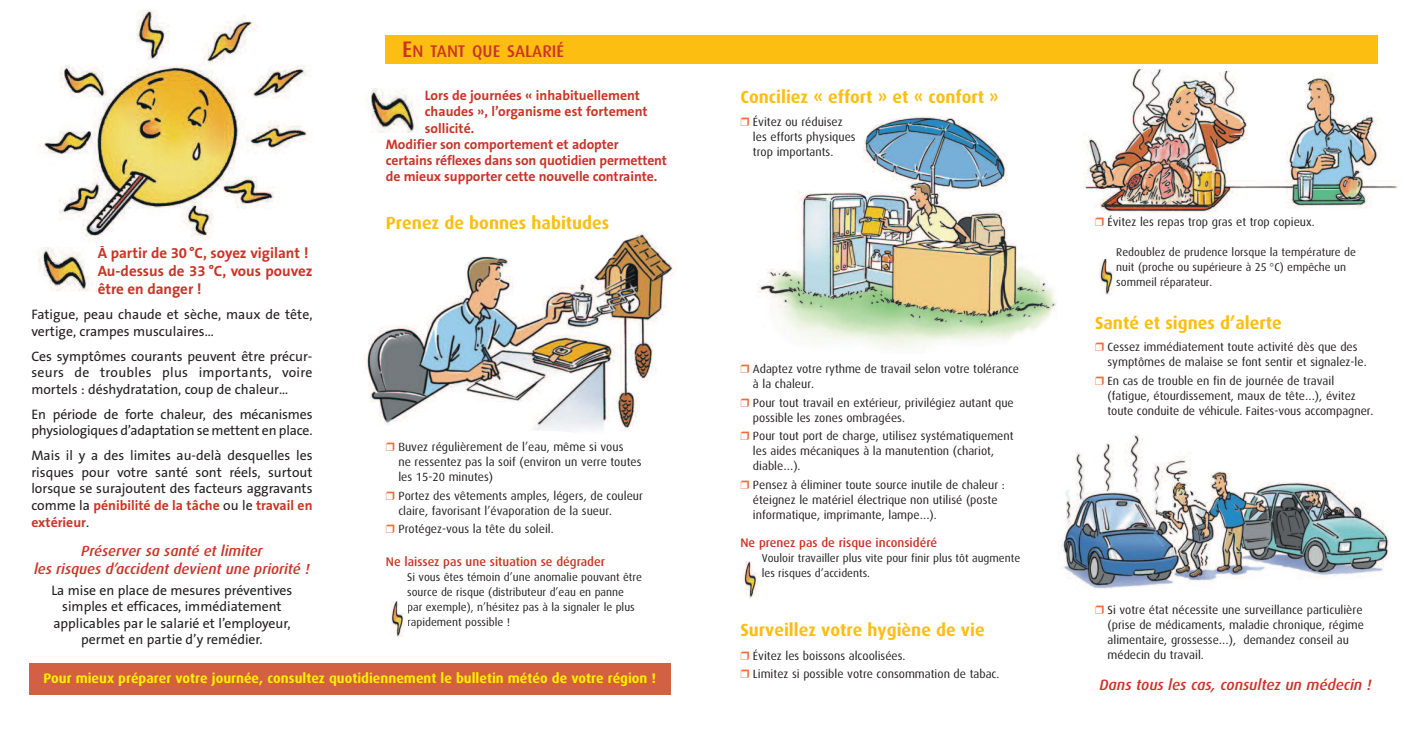
<style>
.page{position:relative;width:1404px;height:745px;background:#fff}
.page>*{position:absolute;margin:0;border:0;box-sizing:border-box;transform-origin:0 0}
.t1{font:700 17.5px "Dax OT";color:#fdbe12}
.t2{font:500 16.88px "Dax OT";color:#ca3427}
.t3{font:700 15px/18px "The Sans OT7";color:#ca3427}
.t4{font:italic 500 15px "Dax OT";color:#ca3427}
.t5{font:italic 500 14.62px/17.5px "Dax OT";color:#ca3427;text-align:center}
.t6{font:13.75px/16.5px "The Sans OT5 Plain";color:#231f20}
.t7{font:700 13.75px/16.5px "The Sans OT7";letter-spacing:-.005em;color:#ca3427}
.t8{font:700 13.75px "Dax OT";color:#fff101}
.t9{font:500 12.5px "Dax OT";color:#ca3427}
.t10{font:11.88px/15px "Dax OT";color:#231f20}
.t11{font:11.25px/15px "Dax OT";color:#231f20}
.s1{font-family:"The Sans OT5 Plain";font-weight:400;color:#231f20}
.s2{font-size:22.5px}
</style>
<div class="page">
<div style="left:384px;top:35px;width:993px;height:29px;background:#fdbe12"></div>
<img style="left:38px;top:10px;width:272px;height:232px">
<img style="left:38px;top:247px;width:55px;height:44px">
<img style="left:370px;top:89px;width:48px;height:43px">
<img style="left:366px;top:232px;width:311px;height:200px">
<img style="left:757px;top:116px;width:300px;height:233px">
<img style="left:744px;top:561px;width:15px;height:37px">
<img style="left:391px;top:601px;width:14px;height:36px">
<img style="left:1099px;top:259px;width:15px;height:36px">
<img style="left:1083px;top:69px;width:316px;height:144px">
<img style="left:1061px;top:434px;width:327px;height:155px">
<div style="left:29px;top:662px;width:641px;height:32px;background:#d36041"></div>
<p class="t3" style="left:98px;top:245px;width:216px">À partir de 30°C, soyez vigilant !<br>Au-dessus de 33 °C, vous pouvez être en danger !</p>
<p class="t6" style="left:31px;top:307px;width:282px">Fatigue, peau chaude et sèche, maux de tête, vertige, crampes musculaires…</p>
<p class="t6" style="left:31px;top:349px;width:282px;text-align:justify">Ces symptômes courants peuvent être précur&shy;seurs de troubles plus importants, voire mortels : déshydratation, coup de chaleur…</p>
<p class="t6" style="left:31px;top:407px;width:282px">En période de forte chaleur, des mécanismes physiologiques d’adaptation se mettent en place.</p>
<p class="t6" style="left:31px;top:448px;width:282px;text-align:justify">Mais il y a des limites au-delà desquelles les risques pour votre santé sont réels, surtout lorsque se surajoutent des facteurs aggravants</p>
<p class="t7" style="left:31px;top:498px;width:282px"><span class="s1">comme la</span> pénibilité de la tâche <span class="s1">ou le</span> travail en extérieur<span class="s1">.</span></p>
<p class="t5" style="left:34px;top:542px;width:277px">Préserver sa santé et limiter<br>les risques d’accident devient une priorité !</p>
<p class="t6" style="left:51px;top:582px;width:242px;text-align:center">La mise en place de mesures préventives simples et efficaces, immédiatement applicables par le salarié et l’employeur, permet en partie d’y remédier.</p>
<h2 class="t2" style="left:402px;top:42px;width:163px"><span class="s2">E</span>N TANT QUE SALARIÉ</h2>
<p class="t7" style="left:425px;top:88px;width:217px">Lors de journées « inhabituellement</p>
<p class="t7" style="left:425px;top:105px;width:224px">chaudes », l’organisme est fortement</p>
<p class="t7" style="left:425px;top:121px;width:51px">sollicité.</p>
<p class="t7" style="left:386px;top:137px;width:234px">Modifier son comportement et adopter</p>
<p class="t7" style="left:386px;top:153px;width:282px">certains réflexes dans son quotidien permettent</p>
<p class="t7" style="left:386px;top:170px;width:273px">de mieux supporter cette nouvelle contrainte.</p>
<h1 class="t1" style="left:386px;top:213px;width:225px">Prenez de bonnes habitudes</h1>
<p class="t10" style="left:398px;top:439px;width:244px">Buvez régulièrement de l’eau, même si vous<br>ne ressentez pas la soif (environ un verre toutes les 15-20 minutes)</p>
<p class="t10" style="left:398px;top:488px;width:246px">Portez des vêtements amples, légers, de couleur claire, favorisant l’évaporation de la sueur.</p>
<p class="t10" style="left:398px;top:521px;width:157px">Protégez-vous la tête du soleil.</p>
<p class="t9" style="left:386px;top:554px;width:220px">Ne laissez pas une situation se dégrader</p>
<p class="t11" style="left:407px;top:569px;width:236px">Si vous êtes témoin d’une anomalie pouvant être source de risque (distributeur d’eau en panne<br>par exemple), n’hésitez pas à la signaler le plus rapidement possible !</p>
<p class="t8" style="left:43px;top:670px;width:614px">Pour mieux préparer votre journée, consultez quotidiennement le bulletin météo de votre région !</p>
<h1 class="t1" style="left:740px;top:87px;width:260px">Conciliez « effort » et « confort »</h1>
<p class="t10" style="left:753px;top:114px;width:104px">Évitez ou réduisez les efforts physiques trop importants.</p>
<p class="t10" style="left:753px;top:361px;width:267px">Adaptez votre rythme de travail selon votre tolérance à la chaleur.</p>
<p class="t10" style="left:753px;top:395px;width:262px">Pour tout travail en extérieur, privilégiez autant que possible les zones ombragées.</p>
<p class="t10" style="left:753px;top:428px;width:262px">Pour tout port de charge, utilisez systématiquement les aides mécaniques à la manutention (chariot, diable…).</p>
<p class="t10" style="left:753px;top:477px;width:253px">Pensez à éliminer toute source inutile de chaleur : éteignez le matériel électrique non utilisé (poste informatique, imprimante, lampe…).</p>
<p class="t9" style="left:740px;top:535px;width:198px">Ne prenez pas de risque inconsidéré</p>
<p class="t11" style="left:761px;top:550px;width:260px">Vouloir travailler plus vite pour finir plus tôt augmente les risques d’accidents.</p>
<h1 class="t1" style="left:740px;top:619px;width:246px">Surveillez votre hygiène de vie</h1>
<p class="t10" style="left:753px;top:646px;width:248px;line-height:17.9px">Évitez les boissons alcoolisées.<br>Limitez si possible votre consommation de tabac.</p>
<p class="t10" style="left:1107px;top:214px;width:209px">Évitez les repas trop gras et trop copieux.</p>
<p class="t11" style="left:1116px;top:244px;width:241px">Redoublez de prudence lorsque la température de nuit (proche ou supérieure à 25 °C) empêche un sommeil réparateur.</p>
<h1 class="t1" style="left:1094px;top:313px;width:188px">Santé et signes d’alerte</h1>
<p class="t10" style="left:1107px;top:339px;width:261px">Cessez immédiatement toute activité dès que des symptômes de malaise se font sentir et signalez-le.</p>
<p class="t10" style="left:1107px;top:373px;width:267px">En cas de trouble en fin de journée de travail (fatigue, étourdissement, maux de tête…), évitez toute conduite de véhicule. Faites-vous accompagner.</p>
<p class="t10" style="left:1107px;top:601px;width:258px">Si votre état nécessite une surveillance particulière (prise de médicaments, maladie chronique, régime alimentaire, grossesse…), demandez conseil au médecin du travail.</p>
<p class="t4" style="left:1099px;top:675px;width:273px">Dans tous les cas, consultez un médecin !</p>
</div>
